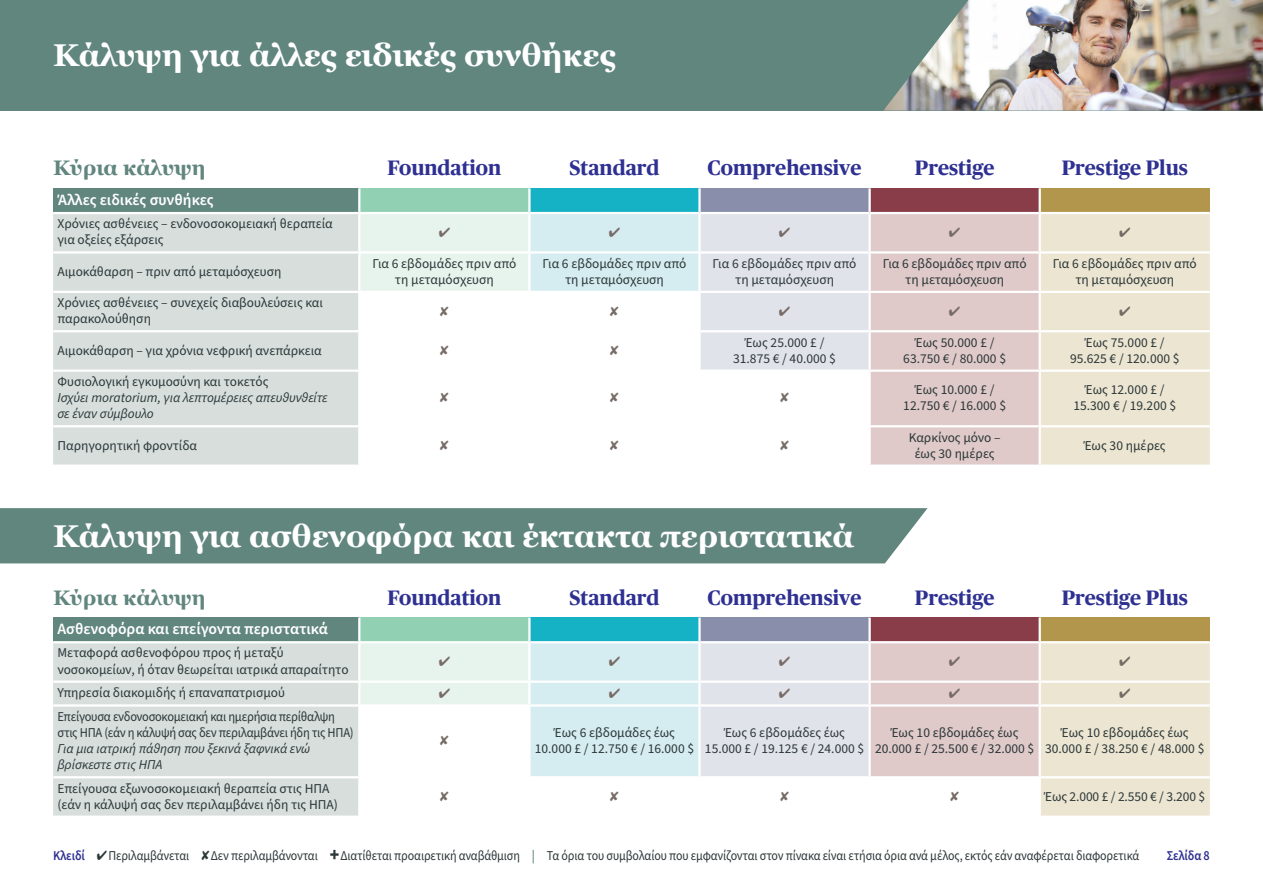
<style>
.page{position:relative;width:1263px;height:893px;background:#fff}
.page>*{position:absolute;margin:0;border:0;box-sizing:border-box;transform-origin:0 0}
.Main_title{font:700 31.5px "Georgia";color:#fff}
.t1{font:700 21px "Publico Headline Web";color:#2e3092}
.t2{font:700 21px "Georgia";color:#61867e}
.Table_Dividers{font:600 15.75px "Source Sans Pro";color:#fff}
.Table_Body_Grey{font:13.5px/16.2px "Source Sans Pro";color:#2c3738;text-align:center}
.body_copy_-_larger{font:13.5px "Source Sans Pro";letter-spacing:-.01em;color:#2c3738;scale:.9 1}
.Table_Body_Grey-2{font:italic 13.5px/16.2px "Source Sans Pro";letter-spacing:-.005em;color:#2c3738}
.Table_Body_Grey-3{font:13.5px/16.2px "Source Sans Pro";letter-spacing:-.02em;color:#2c3738;scale:.93 1}
.body_copy_-_larger-2{font:600 13.5px "Source Sans Pro";letter-spacing:-.015em;color:#2e3092;scale:.9 1}
.s1{font-weight:600;color:#2e3092}
.s2{font-weight:900;font-size:19.5px}
.s3{font-weight:600;color:#61867e}
</style>
<div class="page">
<div style="left:0;top:0;width:1263px;height:111px;background:#61867e"></div>
<div style="left:53px;top:188px;width:306px;height:25px;background:#61867e"></div>
<div style="left:359px;top:188px;width:170px;height:25px;background:#91d0b2"></div>
<div style="left:529px;top:188px;width:170px;height:25px;background:#15b2c5"></div>
<div style="left:699px;top:188px;width:171px;height:25px;background:#898fab"></div>
<div style="left:870px;top:188px;width:170px;height:25px;background:#883d48"></div>
<div style="left:1040px;top:188px;width:170px;height:25px;background:#b2964c"></div>
<div style="left:53px;top:214px;width:305px;height:251px;background:#d7dedc"></div>
<hr style="left:359px;top:212px;width:170px;height:2px;background:#fff">
<hr style="left:529px;top:212px;width:170px;height:2px;background:#fff">
<hr style="left:53px;top:425px;width:306px;height:2px;background:#fff">
<hr style="left:358px;top:188px;width:2px;height:24px;background:#fff">
<hr style="left:528px;top:188px;width:2px;height:24px;background:#fff">
<hr style="left:698px;top:188px;width:3px;height:24px;background:#fff">
<hr style="left:868px;top:188px;width:3px;height:24px;background:#fff">
<hr style="left:1038px;top:188px;width:3px;height:24px;background:#fff">
<hr style="left:53px;top:212px;width:306px;height:2px;background:#fff">
<hr style="left:699px;top:212px;width:171px;height:2px;background:#fff">
<hr style="left:870px;top:212px;width:170px;height:2px;background:#fff">
<hr style="left:1040px;top:212px;width:170px;height:2px;background:#fff">
<hr style="left:53px;top:291px;width:306px;height:2px;background:#fff">
<hr style="left:53px;top:370px;width:306px;height:2px;background:#fff">
<hr style="left:53px;top:251px;width:305px;height:3px;background:#fff">
<hr style="left:53px;top:330px;width:305px;height:2px;background:#fff">
<div style="left:53px;top:618px;width:306px;height:24px;background:#61867e"></div>
<div style="left:359px;top:618px;width:170px;height:24px;background:#91d0b2"></div>
<div style="left:529px;top:618px;width:170px;height:24px;background:#15b2c5"></div>
<div style="left:699px;top:618px;width:171px;height:24px;background:#898fab"></div>
<div style="left:870px;top:618px;width:170px;height:24px;background:#883d48"></div>
<div style="left:1040px;top:618px;width:170px;height:24px;background:#b2964c"></div>
<div style="left:53px;top:643px;width:305px;height:173px;background:#d7dedc"></div>
<hr style="left:53px;top:704px;width:306px;height:3px;background:#fff">
<hr style="left:358px;top:618px;width:2px;height:23px;background:#fff">
<hr style="left:528px;top:618px;width:2px;height:23px;background:#fff">
<hr style="left:698px;top:618px;width:3px;height:23px;background:#fff">
<hr style="left:868px;top:618px;width:3px;height:23px;background:#fff">
<hr style="left:1038px;top:618px;width:3px;height:23px;background:#fff">
<hr style="left:53px;top:641px;width:305px;height:2px;background:#fff">
<hr style="left:53px;top:680px;width:305px;height:3px;background:#fff">
<hr style="left:53px;top:776px;width:305px;height:2px;background:#fff">
<hr style="left:358px;top:641px;width:171px;height:2px;background:#fff">
<hr style="left:529px;top:641px;width:170px;height:2px;background:#fff">
<hr style="left:699px;top:641px;width:171px;height:2px;background:#fff">
<hr style="left:870px;top:641px;width:170px;height:2px;background:#fff">
<hr style="left:1040px;top:641px;width:170px;height:2px;background:#fff">
<div style="left:0;top:508px;width:927px;height:55px;background:#61867e"></div>
<img style="left:883px;top:0;width:380px;height:111px">
<svg style="left:360px;top:214px;width:850px;height:251px"></svg>
<svg style="left:360px;top:643px;width:850px;height:173px"></svg>
<p class="Main_title" style="left:53px;top:35px;width:564px">Κάλυψη για άλλες ειδικές συνθήκες</p>
<p class="t2" style="left:53px;top:155px;width:154px">Κύρια κάλυψη</p>
<p class="t1" style="left:388px;top:159px;width:115px">Foundation</p>
<p class="t1" style="left:570px;top:159px;width:91px">Standard</p>
<p class="t1" style="left:708px;top:159px;width:155px">Comprehensive</p>
<p class="t1" style="left:915px;top:159px;width:81px">Prestige</p>
<p class="t1" style="left:1062px;top:159px;width:128px">Prestige Plus</p>
<p class="Table_Dividers" style="left:57px;top:189px;width:158px">Άλλες ειδικές συνθήκες</p>
<p class="Table_Body_Grey" style="left:57px;top:216px;width:277px;text-align:left">Χρόνιες ασθένειες – ενδονοσοκομειακή θεραπεία για οξείες εξάρσεις</p>
<p class="Table_Body_Grey" style="left:57px;top:264px;width:225px">Αιμοκάθαρση – πριν από μεταμόσχευση</p>
<p class="Table_Body_Grey" style="left:372px;top:256px;width:145px">Για 6 εβδομάδες πριν από τη μεταμόσχευση</p>
<p class="Table_Body_Grey" style="left:542px;top:256px;width:145px">Για 6 εβδομάδες πριν από τη μεταμόσχευση</p>
<p class="Table_Body_Grey" style="left:713px;top:256px;width:145px">Για 6 εβδομάδες πριν από τη μεταμόσχευση</p>
<p class="Table_Body_Grey" style="left:883px;top:256px;width:145px">Για 6 εβδομάδες πριν από τη μεταμόσχευση</p>
<p class="Table_Body_Grey" style="left:1053px;top:256px;width:145px">Για 6 εβδομάδες πριν από τη μεταμόσχευση</p>
<p class="Table_Body_Grey" style="left:57px;top:295px;width:267px;text-align:left">Χρόνιες ασθένειες – συνεχείς διαβουλεύσεις και παρακολούθηση</p>
<p class="Table_Body_Grey" style="left:57px;top:342px;width:266px">Αιμοκάθαρση – για χρόνια νεφρική ανεπάρκεια</p>
<p class="Table_Body_Grey" style="left:733px;top:334px;width:104px">Έως 25.000 £ /<br>31.875 € / 40.000 $</p>
<p class="Table_Body_Grey" style="left:903px;top:334px;width:104px">Έως 50.000 £ /<br>63.750 € / 80.000 $</p>
<p class="Table_Body_Grey" style="left:1070px;top:334px;width:111px">Έως 75.000 £ /<br>95.625 € / 120.000 $</p>
<p class="Table_Body_Grey" style="left:57px;top:374px;width:213px">Φυσιολογική εγκυμοσύνη και τοκετός</p>
<p class="Table_Body_Grey-2" style="left:57px;top:390px;width:272px">Ισχύει moratorium, για λεπτομέρειες απευθυνθείτε σε έναν σύμβουλο</p>
<p class="Table_Body_Grey" style="left:903px;top:382px;width:104px">Έως 10.000 £ /<br>12.750 € / 16.000 $</p>
<p class="Table_Body_Grey" style="left:1073px;top:382px;width:104px">Έως 12.000 £ /<br>15.300 € / 19.200 $</p>
<p class="Table_Body_Grey" style="left:57px;top:437px;width:141px">Παρηγορητική φροντίδα</p>
<p class="Table_Body_Grey" style="left:909px;top:429px;width:93px">Καρκίνος μόνο – έως 30 ημέρες</p>
<p class="Table_Body_Grey" style="left:1084px;top:437px;width:83px">Έως 30 ημέρες</p>
<p class="Main_title" style="left:53px;top:516px;width:802px">Κάλυψη για ασθενοφόρα και έκτακτα περιστατικά</p>
<p class="t2" style="left:53px;top:584px;width:154px">Κύρια κάλυψη</p>
<p class="t1" style="left:388px;top:589px;width:115px">Foundation</p>
<p class="t1" style="left:570px;top:589px;width:91px">Standard</p>
<p class="t1" style="left:708px;top:589px;width:155px">Comprehensive</p>
<p class="t1" style="left:915px;top:589px;width:81px">Prestige</p>
<p class="t1" style="left:1062px;top:589px;width:128px">Prestige Plus</p>
<p class="Table_Dividers" style="left:57px;top:618px;width:272px">Ασθενοφόρα και επείγοντα περιστατικά</p>
<p class="Table_Body_Grey" style="left:57px;top:645px;width:293px;text-align:left">Μεταφορά ασθενοφόρου προς ή μεταξύ νοσοκομείων, ή όταν θεωρείται ιατρικά απαραίτητο</p>
<p class="Table_Body_Grey" style="left:57px;top:685px;width:229px">Υπηρεσία διακομιδής ή επαναπατρισμού</p>
<p class="Table_Body_Grey-3" style="left:57px;top:709px;width:320px">Επείγουσα ενδονοσοκομειακή και ημερήσια περίθαλψη στις ΗΠΑ (εάν η κάλυψή σας δεν περιλαμβάνει ήδη τις ΗΠΑ)</p>
<p class="Table_Body_Grey-2" style="left:57px;top:741px;width:254px">Για μια ιατρική πάθηση που ξεκινά ξαφνικά ενώ βρίσκεστε στις ΗΠΑ</p>
<p class="Table_Body_Grey" style="left:535px;top:725px;width:161px">Έως 6 εβδομάδες έως<br>10.000 £ / 12.750 € / 16.000 $</p>
<p class="Table_Body_Grey" style="left:705px;top:725px;width:161px">Έως 6 εβδομάδες έως<br>15.000 £ / 19.125 € / 24.000 $</p>
<p class="Table_Body_Grey" style="left:875px;top:725px;width:161px">Έως 10 εβδομάδες έως<br>20.000 £ / 25.500 € / 32.000 $</p>
<p class="Table_Body_Grey" style="left:1045px;top:725px;width:161px">Έως 10 εβδομάδες έως<br>30.000 £ / 38.250 € / 48.000 $</p>
<p class="Table_Body_Grey" style="left:57px;top:780px;width:282px;text-align:left">Επείγουσα εξωνοσοκομειακή θεραπεία στις ΗΠΑ (εάν η κάλυψή σας δεν περιλαμβάνει ήδη τις ΗΠΑ)</p>
<p class="Table_Body_Grey" style="left:1044px;top:788px;width:162px">Έως 2.000 £ / 2.550 € / 3.200 $</p>
<p class="body_copy_-_larger" style="left:53px;top:846px;width:153px"><span class="s1">Κλειδί</span> ✔Περιλαμβάνεται</p>
<p class="body_copy_-_larger" style="left:211px;top:846px;width:1033px">Δεν περιλαμβάνονται <span class="s2">+</span>Διατίθεται προαιρετική αναβάθμιση <span class="s3">|</span> Τα όρια του συμβολαίου που εμφανίζονται στον πίνακα είναι ετήσια όρια ανά μέλος, εκτός εάν αναφέρεται διαφορετικά</p>
<p class="body_copy_-_larger-2" style="left:1167px;top:846px;width:49px">Σελίδα 8</p>
</div>
